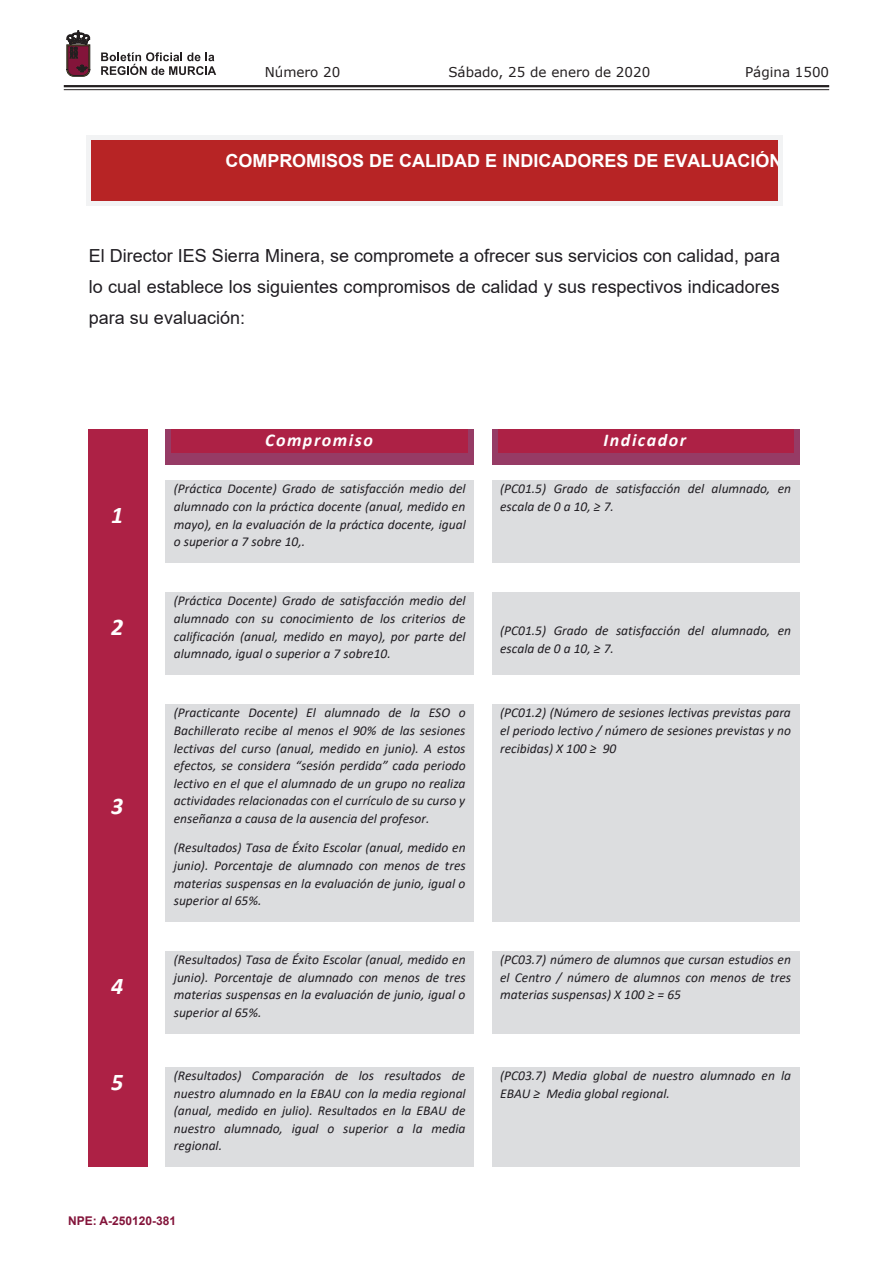
<style>
.page{position:relative;width:893px;height:1263px;background:#fff}
.page>*{position:absolute;margin:0;border:0;box-sizing:border-box;transform-origin:0 0}
.t1{font:italic 700 24px "Calibri";color:#fff}
.t2{font:18px/31px "Arial";color:#201d22;text-align:justify}
.t3{font:700 18px "Arial";color:#fff}
.t4{font:italic 700 18px "Calibri";letter-spacing:.085em;color:#fff}
.t5{font:italic 13.5px/17.5px "Calibri";color:#201d22;text-align:justify}
.t6{font:13.5px "Verdana";color:#231f20}
.t7{font:700 12px "Arial";color:#83143a}
</style>
<div class="page">
<hr style="left:64px;top:85px;width:765px;height:2px;background:#231f20">
<hr style="left:64px;top:89px;width:765px;height:1px;background:#231f20">
<svg style="left:101px;top:52px;width:115px;height:23px"></svg>
<svg style="left:67px;top:31px;width:23px;height:45px"></svg>
<div style="left:91px;top:140px;width:691px;height:61px;background:#b72425"></div>
<div style="left:86px;top:135px;width:5px;height:15px;background:#f2f3f4"></div>
<div style="left:86px;top:135px;width:692px;height:5px;background:#f2f3f4"></div>
<hr style="left:778px;top:135px;width:4px;height:15px;background:#f2f3f4">
<div style="left:86px;top:150px;width:5px;height:55px;background:#f2f3f4"></div>
<hr style="left:86px;top:201px;width:692px;height:4px;background:#f2f3f4">
<hr style="left:778px;top:150px;width:4px;height:55px;background:#f2f3f4">
<div style="left:88px;top:429px;width:60px;height:36px;background:#ad2145"></div>
<div style="left:166px;top:429px;width:308px;height:36px;background:#963b65"></div>
<div style="left:172px;top:429px;width:296px;height:24px;background:#ad2145"></div>
<div style="left:492px;top:429px;width:307px;height:36px;background:#963b65"></div>
<div style="left:498px;top:429px;width:295px;height:24px;background:#ad2145"></div>
<div style="left:88px;top:465px;width:60px;height:16px;background:#ad2145"></div>
<div style="left:88px;top:481px;width:60px;height:82px;background:#ad2145"></div>
<div style="left:166px;top:481px;width:308px;height:82px;background:#dcdddf"></div>
<div style="left:492px;top:481px;width:307px;height:82px;background:#dcdddf"></div>
<div style="left:88px;top:563px;width:60px;height:29px;background:#ad2145"></div>
<div style="left:88px;top:592px;width:60px;height:83px;background:#ad2145"></div>
<div style="left:166px;top:592px;width:308px;height:83px;background:#dcdddf"></div>
<div style="left:492px;top:592px;width:307px;height:83px;background:#dcdddf"></div>
<div style="left:88px;top:675px;width:60px;height:29px;background:#ad2145"></div>
<div style="left:88px;top:704px;width:60px;height:218px;background:#ad2145"></div>
<div style="left:166px;top:704px;width:308px;height:218px;background:#dcdddf"></div>
<div style="left:492px;top:704px;width:307px;height:218px;background:#dcdddf"></div>
<div style="left:88px;top:922px;width:60px;height:29px;background:#ad2145"></div>
<div style="left:88px;top:951px;width:60px;height:83px;background:#ad2145"></div>
<div style="left:166px;top:951px;width:308px;height:83px;background:#dcdddf"></div>
<div style="left:492px;top:951px;width:307px;height:83px;background:#dcdddf"></div>
<div style="left:88px;top:1034px;width:60px;height:33px;background:#ad2145"></div>
<div style="left:88px;top:1067px;width:60px;height:100px;background:#ad2145"></div>
<div style="left:166px;top:1067px;width:308px;height:100px;background:#dcdddf"></div>
<div style="left:492px;top:1067px;width:307px;height:100px;background:#dcdddf"></div>
<p class="t6" style="left:265px;top:62px;width:77px">Número 20</p>
<p class="t6" style="left:448px;top:62px;width:203px">Sábado, 25 de enero de 2020</p>
<p class="t6" style="left:745px;top:62px;width:86px">Página 1500</p>
<h2 class="t3" style="left:225px;top:148px;width:559px">COMPROMISOS DE CALIDAD E INDICADORES DE EVALUACIÓN</h2>
<h2 class="t2" style="left:89px;top:240px;width:693px">El Director IES Sierra Minera, se compromete a ofrecer sus servicios con calidad, para lo cual establece los siguientes compromisos de calidad y sus respectivos indicadores para su evaluación:</h2>
<h1 class="t1" style="left:111px;top:498px;width:14px">1</h1>
<h1 class="t1" style="left:111px;top:610px;width:14px">2</h1>
<h1 class="t1" style="left:111px;top:789px;width:14px">3</h1>
<h1 class="t1" style="left:111px;top:969px;width:14px">4</h1>
<h2 class="t4" style="left:265px;top:428px;width:109px">Compromiso</h2>
<h2 class="t4" style="left:604px;top:428px;width:84px">Indicador</h2>
<p class="t5" style="left:174px;top:480px;width:293px">(Práctica Docente) Grado de satisfacción medio del alumnado con la práctica docente (anual, medido en mayo), en la evaluación de la práctica docente, igual o superior a 7 sobre 10,.</p>
<p class="t5" style="left:500px;top:479px;width:293px">(PC01.5) Grado de satisfacción del alumnado, en escala de 0 a 10, ≥ 7.</p>
<p class="t5" style="left:174px;top:592px;width:293px">(Práctica Docente) Grado de satisfacción medio del alumnado con su conocimiento de los criterios de calificación (anual, medido en mayo), por parte del alumnado, igual o superior a 7 sobre10.</p>
<p class="t5" style="left:174px;top:703px;width:293px">(Practicante Docente) El alumnado de la ESO o Bachillerato recibe al menos el 90% de las sesiones lectivas del curso (anual, medido en junio). A estos efectos, se considera “sesión perdida” cada periodo lectivo en el que el alumnado de un grupo no realiza actividades relacionadas con el currículo de su curso y enseñanza a causa de la ausencia del profesor.</p>
<p class="t5" style="left:174px;top:838px;width:293px">(Resultados) Tasa de Éxito Escolar (anual, medido en junio). Porcentaje de alumnado con menos de tres materias suspensas en la evaluación de junio, igual o superior al 65%.</p>
<p class="t5" style="left:500px;top:621px;width:293px">(PC01.5) Grado de satisfacción del alumnado, en escala de 0 a 10, ≥ 7.</p>
<p class="t5" style="left:500px;top:703px;width:292px">(PC01.2) (Número de sesiones lectivas previstas para el periodo lectivo / número de sesiones previstas y no recibidas) X 100 ≥ 90</p>
<p class="t5" style="left:174px;top:950px;width:293px">(Resultados) Tasa de Éxito Escolar (anual, medido en junio). Porcentaje de alumnado con menos de tres materias suspensas en la evaluación de junio, igual o superior al 65%.</p>
<p class="t5" style="left:500px;top:950px;width:292px">(PC03.7) número de alumnos que cursan estudios en el Centro / número de alumnos con menos de tres materias suspensas) X 100 ≥ = 65</p>
<h1 class="t1" style="left:111px;top:1065px;width:14px">5</h1>
<p class="t5" style="left:174px;top:1066px;width:293px">(Resultados) Comparación de los resultados de nuestro alumnado en la EBAU con la media regional (anual, medido en julio). Resultados en la EBAU de nuestro alumnado, igual o superior a la media regional.</p>
<p class="t5" style="left:500px;top:1066px;width:292px">(PC03.7) Media global de nuestro alumnado en la<br>EBAU ≥ Media global regional.</p>
<p class="t7" style="left:68px;top:1212px;width:110px">NPE: A-250120-381</p>
</div>
